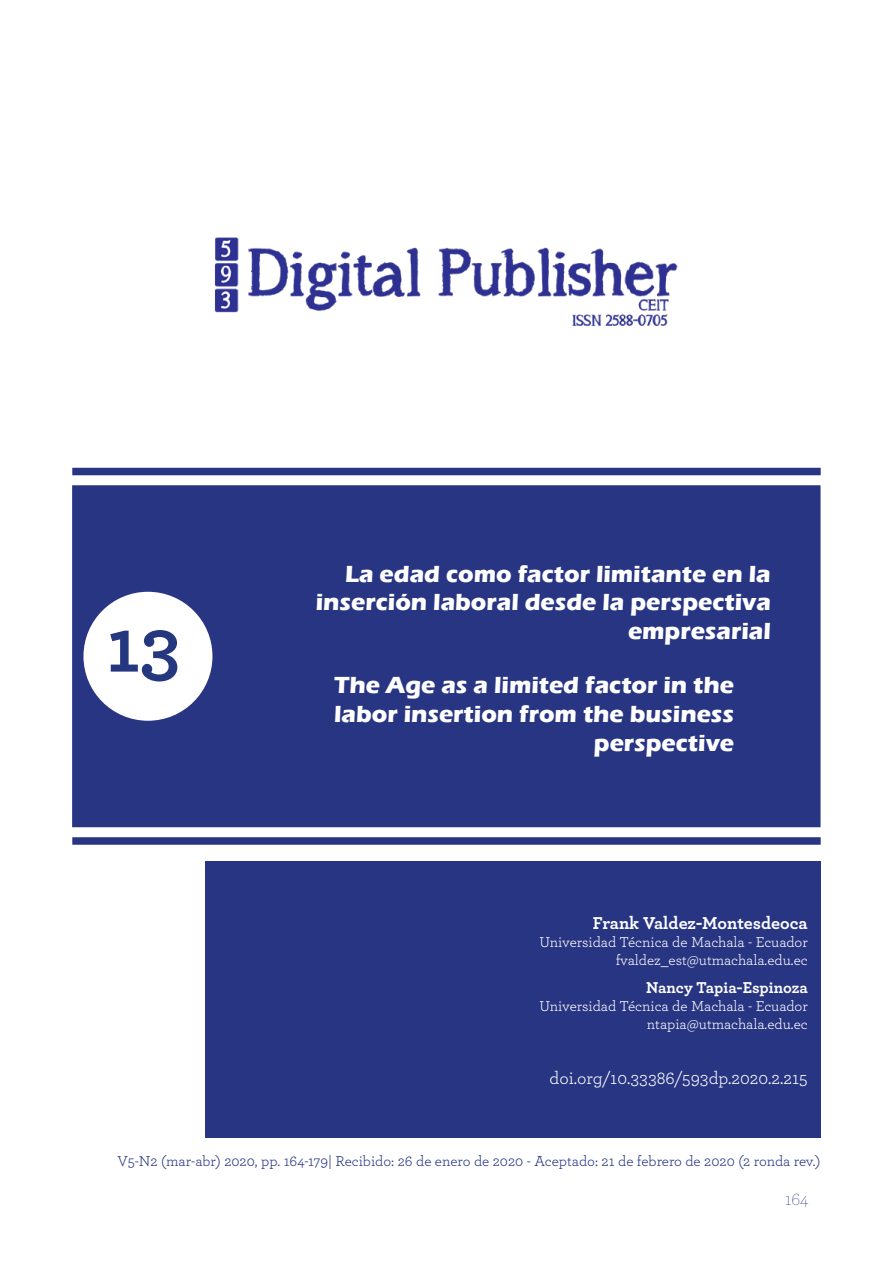
<style>
.page{position:relative;width:893px;height:1263px;background:#fff}
.page>*{position:absolute;margin:0;border:0;box-sizing:border-box;transform-origin:0 0}
.t1{font:700 78px "Archer";color:#25377f}
.t2{font:700 24px/28.8px "Eras ITC";color:#fff;text-align:right}
.t3{font:18px "Archer";color:#fff}
.t4{font:700 18px "Archer";letter-spacing:-.005em;color:#fff}
.t5{font:200 18px "Archer";color:#283583}
.t6{font:700 16.5px "Archer";letter-spacing:-.005em;color:#fff}
.t7{font:15px/18px "Archer";color:#fff;text-align:right}
.t8{font:15px "Archer";color:#283583}
</style>
<div class="page">
<img style="left:215px;top:237px;width:463px;height:88px">
<div style="left:72px;top:468px;width:749px;height:7px;background:#283583"></div>
<div style="left:72px;top:837px;width:749px;height:8px;background:#283583"></div>
<div style="left:72px;top:485px;width:748px;height:342px;background:#283583"></div>
<div style="left:205px;top:861px;width:615px;height:276px;background:#283583"></div>
<h1 class="t1" style="left:106px;top:584px;width:75px">13</h1>
<p class="t2" style="left:316px;top:559px;width:456px">La edad como factor limitante en la inserción laboral desde la perspectiva empresarial</p>
<p class="t2" style="left:334px;top:671px;width:401px">The Age as a limited factor in the labor insertion from the business perspective</p>
<p class="t4" style="left:593px;top:909px;width:216px">Frank Valdez-Montesdeoca</p>
<p class="t7" style="left:540px;top:932px;width:270px">Universidad Técnica de Machala - Ecuador fvaldez_est@utmachala.edu.ec</p>
<p class="t6" style="left:646px;top:975px;width:163px">Nancy Tapia-Espinoza</p>
<p class="t7" style="left:540px;top:996px;width:270px">Universidad Técnica de Machala - Ecuador ntapia@utmachala.edu.ec</p>
<p class="t3" style="left:550px;top:1066px;width:260px">doi.org/10.33386/593dp.2020.2.215</p>
<p class="t8" style="left:117px;top:1151px;width:705px">V5-N2 (mar-abr) 2020, pp. 164-179| Recibido: 26 de enero de 2020 - Aceptado: 21 de febrero de 2020 (2 ronda rev.)</p>
<p class="t5" style="left:785px;top:1188px;width:25px">164</p>
</div>
